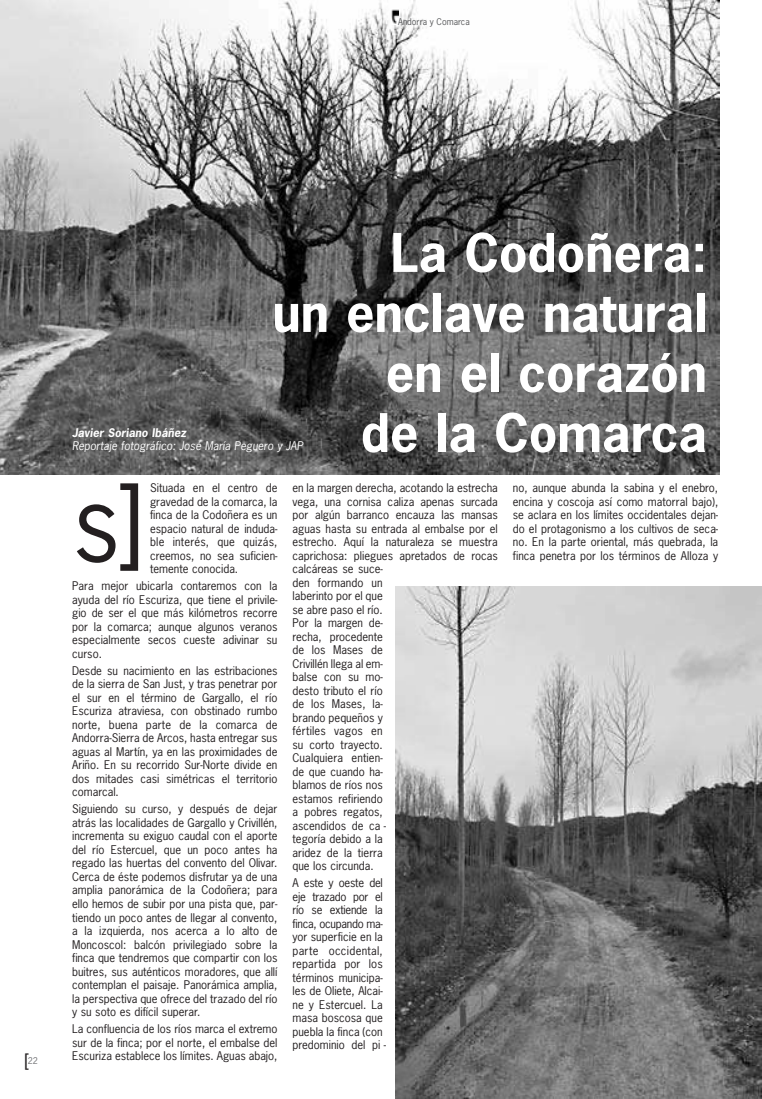
<style>
.page{position:relative;width:762px;height:1099px;background:#fff}
.page>*{position:absolute;margin:0;border:0;box-sizing:border-box;transform-origin:0 0}
.t1{font:100px "News Gothic";color:#231f20}
.t2{font:700 50px/60px "News Gothic";color:#fff;text-align:right}
.t3{font:11.25px/13.5px "News Gothic";color:#231f20;text-align:justify}
.t4{font:italic 11.25px "News Gothic";color:#fff}
.t5{font:italic 700 11.25px "News Gothic";color:#fff}
.t6{font:8.75px "News Gothic";color:#57585a}
.t7{font:8.75px "News Gothic";color:#6c6d70}
.s1{font-size:18.75px;color:#231f20}
</style>
<div class="page">
<img style="left:0;top:0;width:719px;height:475px">
<img style="left:392px;top:9px;width:7px;height:16px">
<img style="left:395px;top:586px;width:367px;height:512px">
<p class="t6" style="left:398px;top:16px;width:73px">Andorra y Comarca</p>
<p class="t7" style="left:24px;top:1055px;width:16px"><span class="s1">[</span>22</p>
<h2 class="t2" style="left:272px;top:222px;width:436px">La Codoñera:<br>un enclave natural en el corazón<br>de la Comarca</h2>
<p class="t5" style="left:72px;top:425px;width:116px">Javier Soriano Ibáñez</p>
<p class="t4" style="left:72px;top:438px;width:232px">Reportaje fotográfico: José María Peguero y JAP</p>
<p class="t3" style="left:150px;top:481px;width:129px">Situada en el centro de gravedad de la comarca, la finca de la Codoñera es un espacio natural de induda&shy;ble interés, que quizás, creemos, no sea suficien&shy;temente conocida.</p>
<p class="t3" style="left:72px;top:579px;width:207px">Para mejor ubicarla contaremos con la ayuda del río Escuriza, que tiene el privile&shy;gio de ser el que más kilómetros recorre por la comarca; aunque algunos veranos especialmente secos cueste adivinar su curso.</p>
<p class="t3" style="left:72px;top:663px;width:207px">Desde su nacimiento en las estribaciones de la sierra de San Just, y tras penetrar por el sur en el término de Gargallo, el río Escuriza atraviesa, con obstinado rumbo norte, buena parte de la comarca de Andorra-Sierra de Arcos, hasta entregar sus aguas al Martín, ya en las proximidades de Ariño. En su recorrido Sur-Norte divide en dos mitades casi simétricas el territorio comarcal.</p>
<p class="t3" style="left:72px;top:802px;width:207px">Siguiendo su curso, y después de dejar atrás las localidades de Gargallo y Crivillén, incrementa su exiguo caudal con el aporte del río Estercuel, que un poco antes ha regado las huertas del convento del Olivar.<br>Cerca de éste podemos disfrutar ya de una amplia panorámica de la Codoñera; para ello hemos de subir por una pista que, par&shy;tiendo un poco antes de llegar al convento, a la izquierda, nos acerca a lo alto de Moncoscol: balcón privilegiado sobre la finca que tendremos que compartir con los buitres, sus auténticos moradores, que allí contemplan el paisaje. Panorámica amplia, la perspectiva que ofrece del trazado del río y su soto es difícil superar.</p>
<p class="t3" style="left:72px;top:1021px;width:207px">La confluencia de los ríos marca el extremo sur de la finca; por el norte, el embalse del Escuriza establece los límites. Aguas abajo,</p>
<h1 class="t1" style="left:72px;top:459px;width:75px">s]</h1>
<p class="t3" style="left:292px;top:481px;width:207px;text-align:left">en la margen derecha, acotando la estrecha vega, una cornisa caliza apenas surcada por algún barranco encauza las mansas aguas hasta su entrada al embalse por el estrecho. Aquí la naturaleza se muestra caprichosa: pliegues apretados de rocas calcáreas se suce-<br>den formando un<br>laberinto por el que<br>se abre paso el río.<br>Por la margen de -<br>recha, procedente<br>de los Mases de<br>Crivillén llega al em -<br>balse con su mo -<br>desto tributo el río<br>de los Mases, la -<br>brando pequeños y<br>fértiles vagos en<br>su corto trayecto.<br>Cualquiera entien-<br>de que cuando ha -<br>blamos de ríos nos<br>estamos refiriendo<br>a pobres regatos,<br>ascendidos de ca -<br>tegoría debido a la<br>aridez de la tierra<br>que los circunda.</p>
<p class="t3" style="left:292px;top:876px;width:95px;text-align:left">A este y oeste del eje trazado por el río se extiende la finca, ocupando ma - yor superficie en la parte occidental, repartida por los términos municipa&shy;les de Oliete, Alcai - ne y Estercuel. La masa boscosa que puebla la finca (con predominio del pi -</p>
<p class="t3" style="left:513px;top:481px;width:207px">no, aunque abunda la sabina y el enebro, encina y coscoja así como matorral bajo), se aclara en los límites occidentales dejan&shy;do el protagonismo a los cultivos de seca&shy;no. En la parte oriental, más quebrada, la</p>
<p class="t3" style="left:513px;top:548px;width:207px">finca penetra por los términos de Alloza y</p>
</div>
